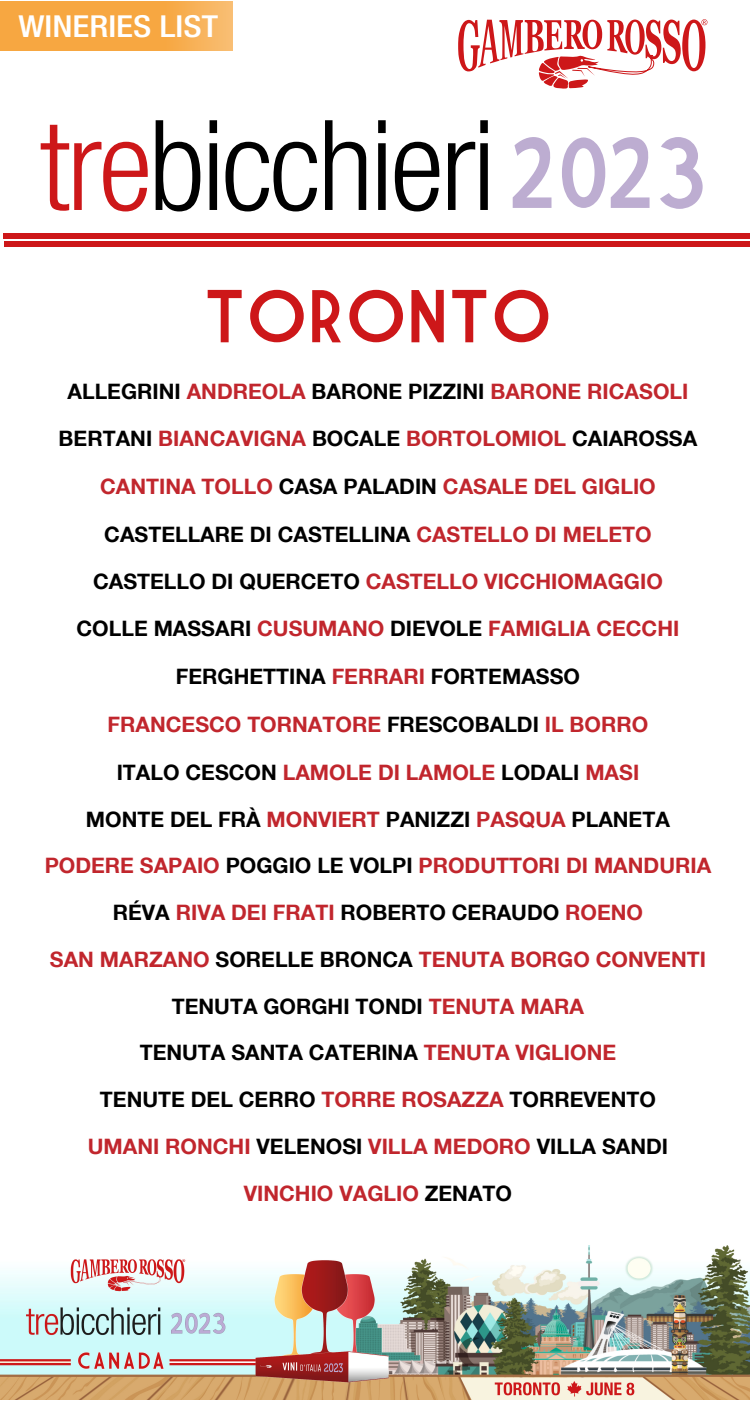
<style>
.page{position:relative;width:750px;height:1401px;background:#fff}
.page>*{position:absolute;margin:0;border:0;box-sizing:border-box;transform-origin:0 0}
.t1{font:300 condensed 125.62px "Helvetica Neue LT Com";letter-spacing:-.025em;color:#000}
.t2{font:72.5px "Market Deco";color:#cd1719}
.t3{font:500 condensed 30.25px "Helvetica Neue LT Com";color:#fff;scale:1.16 1}
.t4{font:700 21.25px/46.8px "Helvetica Neue LT Com";color:#c1262d;text-align:center}
.t5{font:700 21.25px/46.8px "Helvetica Neue LT Com";color:#000;text-align:center}
.s1{color:#cd1719}
.s2{font-family:"Market Deco";font-weight:400;font-stretch:normal;font-size:97.5px;color:#fff}
.s3{font-family:"Market Deco";font-weight:400;font-stretch:normal;font-size:97.5px;color:#bdadd1}
.s4{color:#c1262d}
.s5{color:#000}
</style>
<div class="page">
<div style="left:3px;top:233px;width:747px;height:6px;background:#cd1719"></div>
<div style="left:4px;top:241px;width:746px;height:6px;background:#cd1719"></div>
<svg style="left:0;top:1px;width:233px;height:50px;background:#f7aa48"></svg>
<svg style="left:458px;top:19px;width:249px;height:70px"></svg>
<img style="left:0;top:1245px;width:750px;height:154px">
<h3 class="t3" style="left:18px;top:8px;width:174px">WINERIES LIST</h3>
<h1 class="t1" style="left:40px;top:93px;width:670px"><span class="s1">tre</span>bicchieri<span class="s2">20</span><span class="s3">0</span><span class="s2">2</span><span class="s3">3</span></h1>
<h2 class="t2" style="left:203px;top:276px;width:351px">TORONTO</h2>
<p class="t5" style="left:68px;top:368px;width:622px">ALLEGRINI <span class="s4">ANDREOLA</span> BARONE PIZZINI <span class="s4">BARONE RICASOLI</span></p>
<p class="t5" style="left:59px;top:415px;width:640px">BERTANI <span class="s4">BIANCAVIGNA</span> BOCALE <span class="s4">BORTOLOMIOL</span> CAIAROSSA</p>
<p class="t4" style="left:100px;top:463px;width:557px">CANTINA TOLLO <span class="s5">CASA PALADIN</span> CASALE DEL GIGLIO</p>
<p class="t5" style="left:93px;top:511px;width:571px">CASTELLARE DI CASTELLINA <span class="s4">CASTELLO DI MELETO<br></span>CASTELLO DI QUERCETO <span class="s4">CASTELLO VICCHIOMAGGIO</span></p>
<p class="t4" style="left:77px;top:604px;width:604px"><span class="s5">COLLE MASSARI</span> CUSUMANO <span class="s5">DIEVOLE</span> FAMIGLIA CECCHI</p>
<p class="t5" style="left:176px;top:652px;width:406px">FERGHETTINA <span class="s4">FERRARI</span> FORTEMASSO</p>
<p class="t4" style="left:108px;top:700px;width:542px">FRANCESCO TORNATORE <span class="s5">FRESCOBALDI</span> IL BORRO</p>
<p class="t4" style="left:117px;top:748px;width:524px"><span class="s5">ITALO CESCON</span> LAMOLE DI LAMOLE <span class="s5">LODALI</span> MASI</p>
<p class="t5" style="left:86px;top:795px;width:585px">MONTE DEL FRÀ <span class="s4">MONVIERT</span> PANIZZI <span class="s4">PASQUA</span> PLANETA</p>
<p class="t4" style="left:45px;top:842px;width:668px">PODERE SAPAIO <span class="s5">POGGIO LE VOLPI</span> PRODUTTORI DI MANDURIA<br><span class="s5">RÉVA</span> RIVA DEI FRATI <span class="s5">ROBERTO CERAUDO</span> ROENO</p>
<p class="t4" style="left:50px;top:935px;width:658px">SAN MARZANO <span class="s5">SORELLE BRONCA</span> TENUTA BORGO CONVENTI</p>
<p class="t5" style="left:140px;top:982px;width:478px">TENUTA GORGHI TONDI <span class="s4">TENUTA MARA<br></span>TENUTA SANTA CATERINA <span class="s4">TENUTA VIGLIONE</span></p>
<p class="t5" style="left:100px;top:1075px;width:558px">TENUTE DEL CERRO <span class="s4">TORRE ROSAZZA</span> TORREVENTO</p>
<p class="t4" style="left:88px;top:1122px;width:582px">UMANI RONCHI <span class="s5">VELENOSI</span> VILLA MEDORO <span class="s5">VILLA SANDI<br></span>VINCHIO VAGLIO <span class="s5">ZENATO</span></p>
</div>
